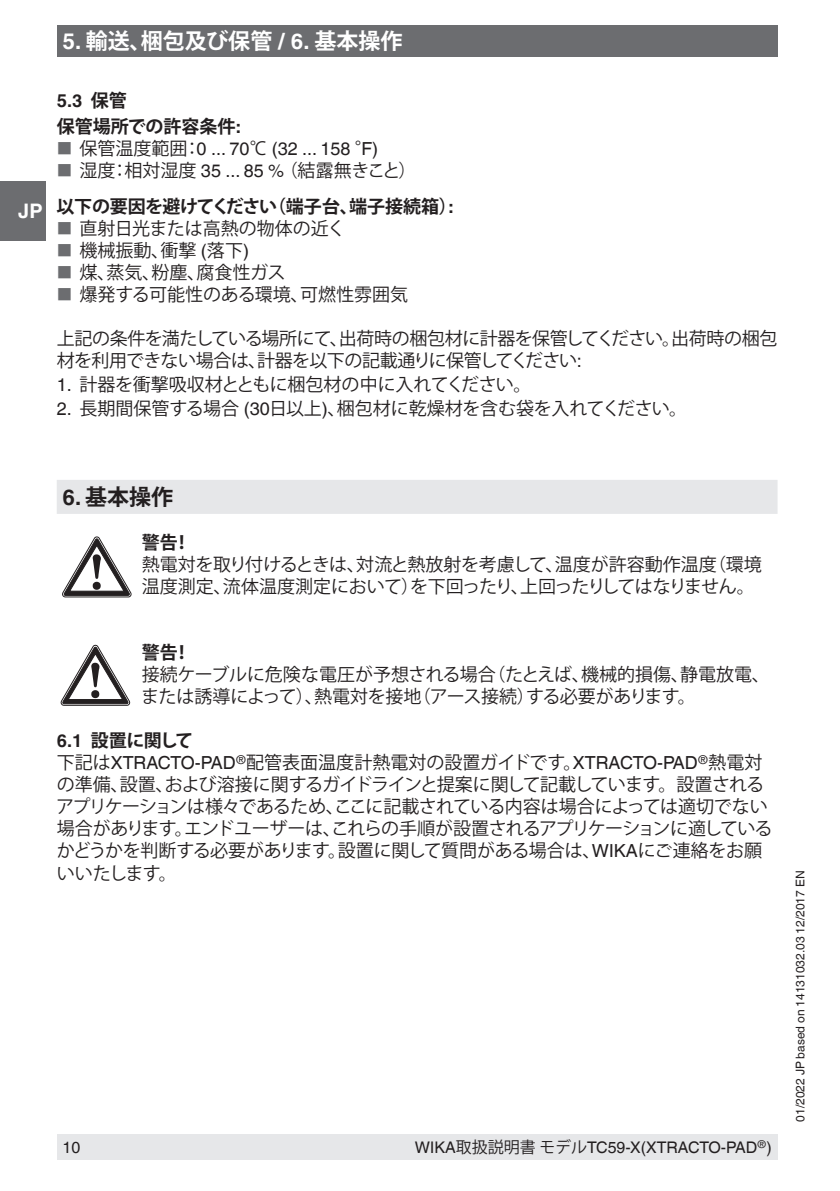
<style>
.page{position:relative;width:840px;height:1191px;background:#fff}
.page>*{position:absolute;margin:0;border:0;box-sizing:border-box;transform-origin:0 0}
.t1{font:700 22px "Koz Go Pro";color:#fff}
.t2{font:700 22px "Koz Go Pro";color:#231f20}
.t3{font:700 20px "Helvetica World";color:#fff}
.t4{font:18px/22px "Koz Go Pro";letter-spacing:-.02em;color:#231f20}
.t5{font:700 18px/36px "Koz Go Pro";color:#231f20}
.t6{font:18px "Koz Go Pro";color:#231f20}
.t7{font:18px "Helvetica World";color:#231f20}
.t8{font:700 18px "Helvetica World";color:#231f20}
.t9{font:16px "Helvetica World";color:#231f20}
.t10{font:12px "Helvetica World";color:#231f20}
.s1{font-family:"Helvetica World"}
.s2{font-family:"Koz Go Pro"}
.s3{font-family:"Koz Go Pro";font-size:15.4px;color:#6c6d70}
.s4{font-weight:400;font-size:15.4px;color:#6c6d70}
.s5{font-weight:400}
.s6{font-family:"Helvetica World";font-weight:400}
.s7{font-size:15.4px;color:#6c6d70}
.s8{font-family:"Helvetica World";font-weight:700}
.s9{font-weight:700}
</style>
<div class="page">
<div style="left:57px;top:26px;width:720px;height:31px;background:#6c6d70"></div>
<div style="left:0;top:181px;width:45px;height:60px;background:#6c6d70"></div>
<div style="left:57px;top:1134px;width:720px;height:25px;background:#e6e7e9"></div>
<div style="left:57px;top:480px;width:720px;height:34px;background:#e6e7e9"></div>
<svg style="left:62px;top:537px;width:69px;height:60px"></svg>
<svg style="left:61px;top:645px;width:69px;height:60px"></svg>
<p class="t1" style="left:62px;top:27px;width:341px"><span class="s1">5.</span> 輸送、梱包及び保管 <span class="s1">/ 6.</span> 基本操作</p>
<p class="t3" style="left:18px;top:200px;width:26px">JP</p>
<p class="t8" style="left:57px;top:90px;width:72px">5.3 <span class="s2">保管</span></p>
<p class="t5" style="left:57px;top:110px;width:185px">保管場所での許容条件<span class="s1">:</span></p>
<p class="t7" style="left:57px;top:138px;width:323px"><span class="s3">■</span> <span class="s2">保管温度範囲：</span>0 ... 70<span class="s2">℃</span> (32 ... 158 <span class="s2">°</span>F)</p>
<p class="t5" style="left:57px;top:154px;width:401px"><span class="s4">■</span> <span class="s5">湿度：相対湿度</span> <span class="s6">35 ... 85 %</span> <span class="s5">（結露無きこと）<br></span>以下の要因を避けてください（端子台、端子接続箱）<span class="s1">:</span></p>
<p class="t6" style="left:57px;top:217px;width:290px"><span class="s7">■</span> 直射日光または高熱の物体の近く</p>
<p class="t4" style="left:57px;top:240px;width:194px"><span class="s7">■</span> 機械振動、衝撃 <span class="s1">(</span>落下<span class="s1">)</span></p>
<p class="t6" style="left:57px;top:261px;width:230px"><span class="s7">■</span> 煤、蒸気、粉塵、腐食性ガス</p>
<p class="t6" style="left:57px;top:283px;width:352px"><span class="s7">■</span> 爆発する可能性のある環境、可燃性雰囲気</p>
<p class="t4" style="left:57px;top:328px;width:722px">上記の条件を満たしている場所にて、出荷時の梱包材に計器を保管してください。出荷時の梱包材を利用できない場合は、計器を以下の記載通りに保管してください<span class="s1">:</span></p>
<p class="t4" style="left:57px;top:374px;width:476px"><span class="s1">1.</span> 計器を衝撃吸収材とともに梱包材の中に入れてください。</p>
<p class="t4" style="left:57px;top:398px;width:631px"><span class="s1">2.</span> 長期間保管する場合 <span class="s1">(30</span>日以上<span class="s1">)</span>、梱包材に乾燥材を含む袋を入れてください。</p>
<p class="t2" style="left:62px;top:483px;width:112px"><span class="s1">6.</span> 基本操作</p>
<p class="t5" style="left:142px;top:526px;width:50px">警告！</p>
<p class="t4" style="left:142px;top:554px;width:621px">熱電対を取り付けるときは、対流と熱放射を考慮して、温度が許容動作温度（環境温度測定、流体温度測定において）を下回ったり、上回ったりしてはなりません。</p>
<p class="t5" style="left:142px;top:636px;width:50px">警告！</p>
<p class="t4" style="left:141px;top:664px;width:630px">接続ケーブルに危険な電圧が予想される場合（たとえば、機械的損傷、静電放電、または誘導によって）、熱電対を接地（アース接続）する必要があります。</p>
<p class="t4" style="left:56px;top:730px;width:717px"><span class="s8">6.1</span> <span class="s9">設置に関して<br></span>下記は<span class="s1">XTRACTO-PAD</span><sup>®</sup>配管表面温度計熱電対の設置ガイドです。<span class="s1">XTRACTO-PAD</span><sup>®</sup>熱電対の準備、設置、および溶接に関するガイドラインと提案に関して記載しています。設置されるアプリケーションは様々であるため、ここに記載されている内容は場合によっては適切でない場合があります。エンドユーザーは、これらの手順が設置されるアプリケーションに適しているかどうかを判断する必要があります。設置に関して質問がある場合は、<span class="s1">WIKA</span>にご連絡をお願いいたします。</p>
<p class="t9" style="left:62px;top:1137px;width:19px">10</p>
<p class="t9" style="left:415px;top:1137px;width:358px">WIKA<span class="s2">取扱説明書モデル</span>TC59-X(XTRACTO-PAD<sup>®</sup>)</p>
<p class="t10" style="left:792px;top:1121px;width:253px;rotate:-90deg">01/2022 JP based on 14131032.03 12/2017 EN</p>
</div>
